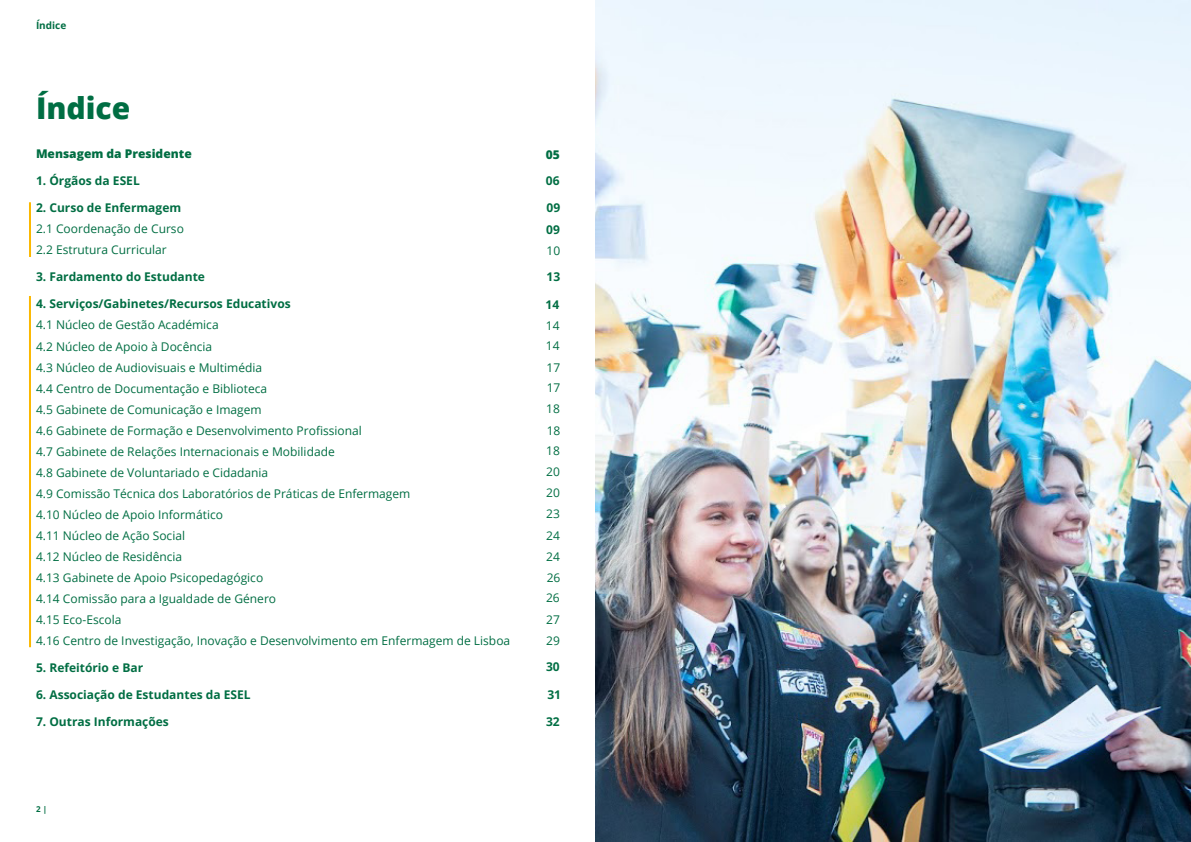
<style>
.page{position:relative;width:1191px;height:842px;background:#fff}
.page>*{position:absolute;margin:0;border:0;box-sizing:border-box;transform-origin:0 0}
.t1{font:800 30px "Open Sans";color:#006e43}
.t2{font:12px/21px "Open Sans";color:#006e43}
.t3{font:700 12px "Open Sans";color:#006e43}
.t4{font:800 12px "Open Sans";color:#006e43}
.t5{font:700 10px "Open Sans";color:#006e43}
.t6{font:700 8px "Open Sans";color:#006e43}
</style>
<div class="page">
<img style="left:595px;top:0;width:596px;height:842px">
<hr style="left:29px;top:202px;width:2px;height:55px;background:#fbb800">
<hr style="left:29px;top:296px;width:2px;height:351px;background:#fbb800">
<p class="t5" style="left:36px;top:19px;width:32px">Índice</p>
<h1 class="t1" style="left:36px;top:86px;width:96px">Índice</h1>
<p class="t4" style="left:36px;top:146px;width:157px">Mensagem da Presidente</p>
<p class="t3" style="left:36px;top:173px;width:105px">1. Órgãos da ESEL</p>
<p class="t3" style="left:36px;top:200px;width:147px">2. Curso de Enfermagem</p>
<p class="t2" style="left:36px;top:218px;width:149px">2.1 Coordenação de Curso<br>2.2 Estrutura Curricular</p>
<p class="t3" style="left:36px;top:269px;width:170px">3. Fardamento do Estudante</p>
<p class="t3" style="left:36px;top:296px;width:256px">4. Serviços/Gabinetes/Recursos Educativos</p>
<p class="t2" style="left:36px;top:314px;width:476px">4.1 Núcleo de Gestão Académica<br>4.2 Núcleo de Apoio à Docência<br>4.3 Núcleo de Audiovisuais e Multimédia<br>4.4 Centro de Documentação e Biblioteca<br>4.5 Gabinete de Comunicação e Imagem<br>4.6 Gabinete de Formação e Desenvolvimento Profissional<br>4.7 Gabinete de Relações Internacionais e Mobilidade<br>4.8 Gabinete de Voluntariado e Cidadania<br>4.9 Comissão Técnica dos Laboratórios de Práticas de Enfermagem<br>4.10 Núcleo de Apoio Informático<br>4.11 Núcleo de Ação Social<br>4.12 Núcleo de Residência<br>4.13 Gabinete de Apoio Psicopedagógico<br>4.14 Comissão para a Igualdade de Género<br>4.15 Eco-Escola<br>4.16 Centro de Investigação, Inovação e Desenvolvimento em Enfermagem de Lisboa</p>
<p class="t3" style="left:36px;top:659px;width:109px">5. Refeitório e Bar</p>
<p class="t3" style="left:36px;top:686px;width:216px">6. Associação de Estudantes da ESEL</p>
<p class="t3" style="left:36px;top:713px;width:134px">7. Outras Informações</p>
<p class="t6" style="left:36px;top:804px;width:13px">2 |</p>
<p class="t4" style="left:546px;top:147px;width:16px">05</p>
<p class="t3" style="left:546px;top:172px;width:15px">06</p>
<p class="t3" style="left:546px;top:200px;width:15px">09</p>
<p class="t2" style="left:546px;top:240px;width:15px">10</p>
<p class="t3" style="left:546px;top:221px;width:15px">09</p>
<p class="t3" style="left:546px;top:269px;width:15px">13</p>
<p class="t3" style="left:545px;top:296px;width:15px">14</p>
<p class="t2" style="left:546px;top:314px;width:16px;text-align:justify">14<br>14<br>17<br>17<br>18<br>18</p>
<p class="t2" style="left:546px;top:461px;width:16px;text-align:justify">20<br>20<br>23<br>24<br>24<br>26<br>26</p>
<p class="t2" style="left:546px;top:609px;width:15px;line-height:21.3px">27<br>29</p>
<p class="t3" style="left:546px;top:658px;width:15px">30</p>
<p class="t3" style="left:547px;top:686px;width:15px">31</p>
<p class="t3" style="left:546px;top:713px;width:15px">32</p>
<p class="t2" style="left:546px;top:440px;width:15px">18</p>
</div>
